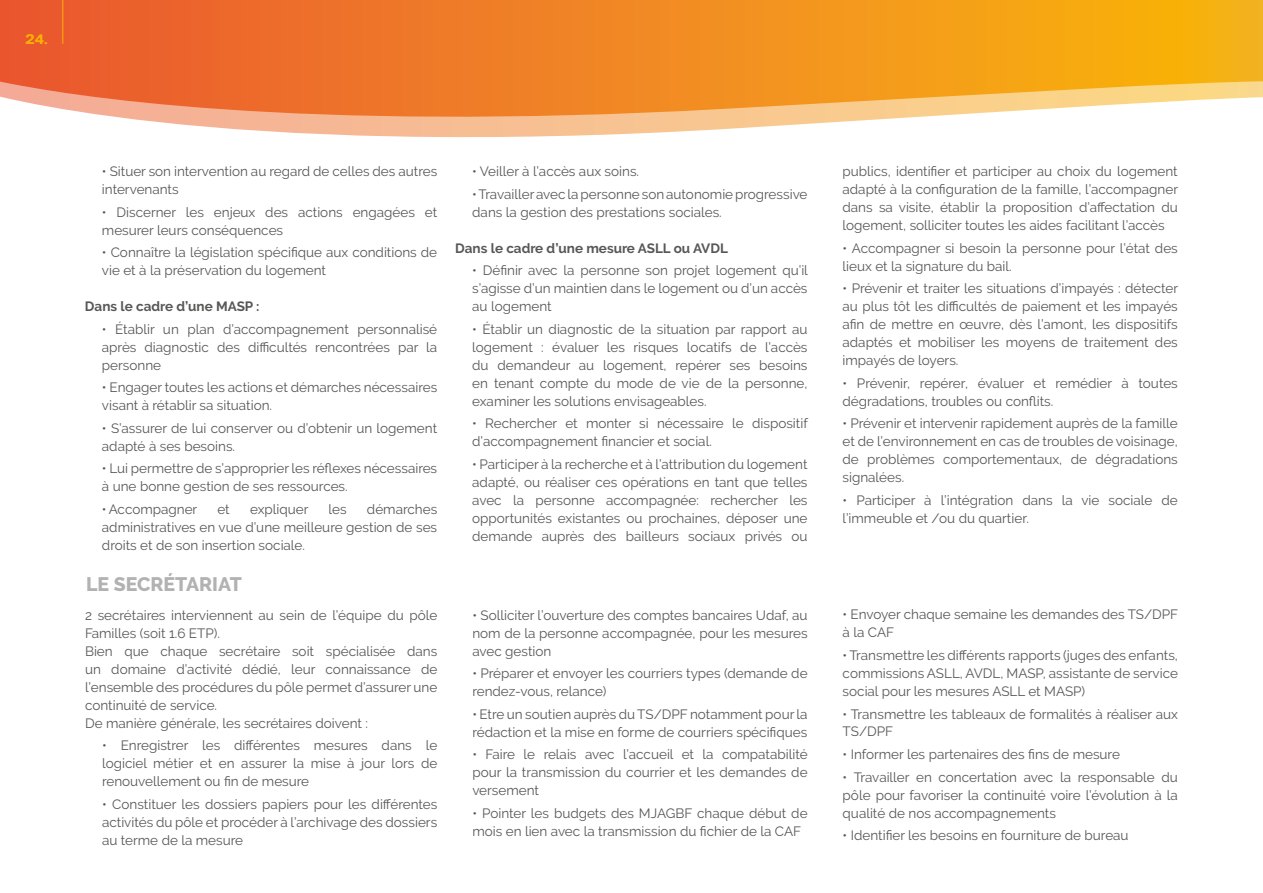
<style>
.page{position:relative;width:1263px;height:893px;background:#fff}
.page>*{position:absolute;margin:0;border:0;box-sizing:border-box;transform-origin:0 0}
.t1{font:800 19.5px "Raleway";color:#b3b2b2}
.t2{font:13.5px/18px "Raleway";color:#575756}
.t3{font:700 13.5px "Raleway";color:#575756}
.t4{font:800 13.5px "Altair";color:#f9b105}
</style>
<div class="page">
<svg style="left:0;top:0;width:1263px;height:138px;background:#f39c4b"></svg>
<hr style="left:62px;top:0;width:1px;height:44px;background:#f9b105">
<p class="t4" style="left:26px;top:30px;width:24px">24.</p>
<p class="t2" style="left:102px;top:162px;width:337px">• Situer son intervention au regard de celles des autres intervenants</p>
<p class="t2" style="left:102px;top:203px;width:337px">• Discerner les enjeux des actions engagées et mesurer leurs conséquences</p>
<p class="t2" style="left:102px;top:243px;width:337px">• Connaître la législation spécifique aux conditions de vie et à la préservation du logement</p>
<p class="t3" style="left:85px;top:299px;width:176px">Dans le cadre d’une MASP :</p>
<p class="t2" style="left:102px;top:320px;width:337px;text-align:justify">• Établir un plan d’accompagnement personnalisé après diagnostic des difficultés rencontrées par la personne</p>
<p class="t2" style="left:102px;top:378px;width:337px">• Engager toutes les actions et démarches nécessaires visant à rétablir sa situation.</p>
<p class="t2" style="left:102px;top:419px;width:337px">• S’assurer de lui conserver ou d’obtenir un logement adapté à ses besoins.</p>
<p class="t2" style="left:102px;top:459px;width:337px">• Lui permettre de s’approprier les réflexes nécessaires à une bonne gestion de ses ressources.</p>
<p class="t2" style="left:102px;top:500px;width:97px">•Accompagner</p>
<p class="t2" style="left:217px;top:500px;width:14px">et</p>
<p class="t2" style="left:250px;top:500px;width:60px">expliquer</p>
<p class="t2" style="left:328px;top:500px;width:20px">les</p>
<p class="t2" style="left:102px;top:500px;width:337px;text-align:justify;text-indent:265px">démarches administratives en vue d’une meilleure gestion de ses droits et de son insertion sociale.</p>
<h1 class="t1" style="left:86px;top:573px;width:157px">LE SECRÉTARIAT</h1>
<p class="t2" style="left:85px;top:606px;width:354px">2 secrétaires interviennent au sein de l’équipe du pôle Familles (soit 1.6 ETP).<br>Bien que chaque secrétaire soit spécialisée dans un domaine d’activité dédié, leur connaissance de l’ensemble des procédures du pôle permet d’assurer une continuité de service.<br>De manière générale, les secrétaires doivent :</p>
<p class="t2" style="left:102px;top:736px;width:337px;text-align:justify">• Enregistrer les différentes mesures dans le logiciel métier et en assurer la mise à jour lors de renouvellement ou fin de mesure</p>
<p class="t2" style="left:102px;top:795px;width:337px;text-align:justify">• Constituer les dossiers papiers pour les différentes activités du pôle et procéder à l’archivage des dossiers au terme de la mesure</p>
<p class="t2" style="left:472px;top:162px;width:168px">• Veiller à l’accès aux soins.</p>
<p class="t2" style="left:472px;top:185px;width:337px">• Travailler avec la personne son autonomie progressive dans la gestion des prestations sociales.</p>
<p class="t3" style="left:455px;top:240px;width:274px">Dans le cadre d’une mesure ASLL ou AVDL</p>
<p class="t2" style="left:472px;top:261px;width:337px;text-align:justify">• Définir avec la personne son projet logement qu’il s’agisse d’un maintien dans le logement ou d’un accès au logement</p>
<p class="t2" style="left:472px;top:320px;width:337px;text-align:justify">• Établir un diagnostic de la situation par rapport au logement : évaluer les risques locatifs de l’accès du demandeur au logement, repérer ses besoins en tenant compte du mode de vie de la personne, examiner les solutions envisageables.</p>
<p class="t2" style="left:472px;top:414px;width:337px">• Rechercher et monter si nécessaire le dispositif d’accompagnement financier et social.</p>
<p class="t2" style="left:472px;top:455px;width:337px;text-align:justify">• Participer à la recherche et à l’attribution du logement adapté, ou réaliser ces opérations en tant que telles avec la personne accompagnée: rechercher les opportunités existantes ou prochaines, déposer une demande auprès des bailleurs sociaux privés ou</p>
<p class="t2" style="left:472px;top:606px;width:337px;text-align:justify">• Solliciter l’ouverture des comptes bancaires Udaf, au nom de la personne accompagnée, pour les mesures avec gestion</p>
<p class="t2" style="left:472px;top:664px;width:337px">• Préparer et envoyer les courriers types (demande de rendez-vous, relance)</p>
<p class="t2" style="left:472px;top:705px;width:337px">• Etre un soutien auprès du TS/DPF notamment pour la rédaction et la mise en forme de courriers spécifiques</p>
<p class="t2" style="left:472px;top:745px;width:337px;text-align:justify">• Faire le relais avec l’accueil et la compatabilité pour la transmission du courrier et les demandes de versement</p>
<p class="t2" style="left:472px;top:804px;width:337px">• Pointer les budgets des MJAGBF chaque début de mois en lien avec la transmission du fichier de la CAF</p>
<p class="t2" style="left:842px;top:162px;width:337px;text-align:justify">publics, identifier et participer au choix du logement adapté à la configuration de la famille, l’accompagner dans sa visite, établir la proposition d’affectation du logement, solliciter toutes les aides facilitant l’accès</p>
<p class="t2" style="left:842px;top:239px;width:337px">• Accompagner si besoin la personne pour l’état des lieux et la signature du bail.</p>
<p class="t2" style="left:842px;top:279px;width:337px;text-align:justify">• Prévenir et traiter les situations d’impayés : détecter au plus tôt les difficultés de paiement et les impayés afin de mettre en œuvre, dès l’amont, les dispositifs adaptés et mobiliser les moyens de traitement des impayés de loyers.</p>
<p class="t2" style="left:842px;top:374px;width:337px">• Prévenir, repérer, évaluer et remédier à toutes dégradations, troubles ou conflits.</p>
<p class="t2" style="left:842px;top:414px;width:337px;text-align:justify">• Prévenir et intervenir rapidement auprès de la famille et de l’environnement en cas de troubles de voisinage, de problèmes comportementaux, de dégradations signalées.</p>
<p class="t2" style="left:842px;top:491px;width:337px">• Participer à l’intégration dans la vie sociale de l’immeuble et /ou du quartier.</p>
<p class="t2" style="left:843px;top:606px;width:337px">• Envoyer chaque semaine les demandes des TS/DPF à la CAF</p>
<p class="t2" style="left:843px;top:646px;width:337px;text-align:justify">• Transmettre les différents rapports (juges des enfants, commissions ASLL, AVDL, MASP, assistante de service social pour les mesures ASLL et MASP)</p>
<p class="t2" style="left:843px;top:705px;width:337px">• Transmettre les tableaux de formalités à réaliser aux<br>TS/DPF</p>
<p class="t2" style="left:843px;top:745px;width:279px">• Informer les partenaires des fins de mesure</p>
<p class="t2" style="left:843px;top:768px;width:337px;text-align:justify">• Travailler en concertation avec la responsable du pôle pour favoriser la continuité voire l’évolution à la qualité de nos accompagnements</p>
<p class="t2" style="left:843px;top:826px;width:287px">• Identifier les besoins en fourniture de bureau</p>
</div>
